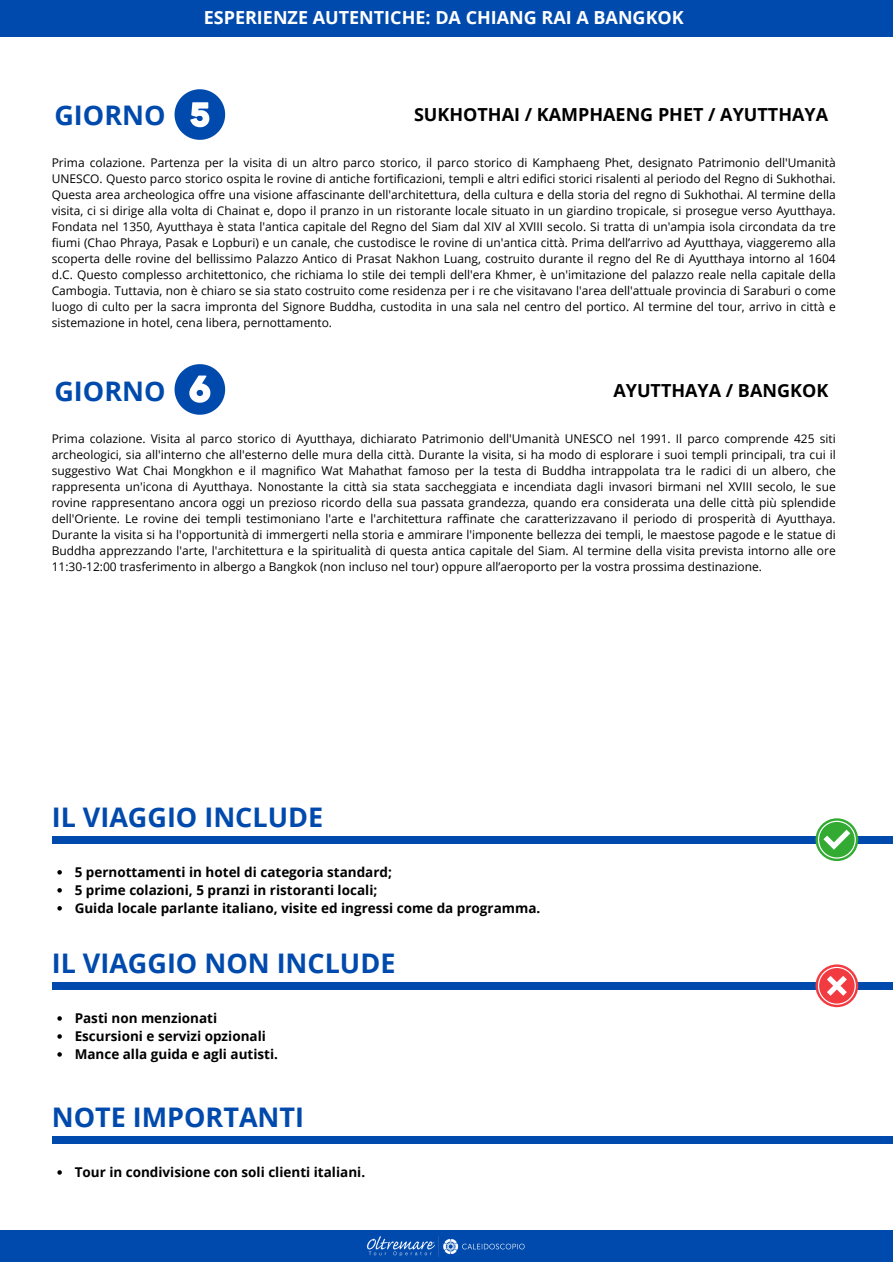
<style>
.page{position:relative;width:893px;height:1264px;background:#fff}
.page>*{position:absolute;margin:0;border:0;box-sizing:border-box;transform-origin:0 0}
.t1{font:700 27px "Open Sans";color:#004aad}
.t2{font:700 18px "Open Sans";color:#000}
.t3{font:700 18px "Open Sans";color:#fff}
.t4{font:700 13.5px "Open Sans";color:#000}
.t5{font:12px/16px "Open Sans";color:#000;text-align:justify}
</style>
<div class="page">
<div style="left:0;top:0;width:892px;height:37px;background:#004aad"></div>
<div style="left:0;top:1230px;width:892px;height:32px;background:#004aad"></div>
<img style="left:366px;top:1236px;width:159px;height:21px">
<svg style="left:174px;top:364px;width:51px;height:51px"></svg>
<svg style="left:174px;top:89px;width:51px;height:51px"></svg>
<div style="left:52px;top:836px;width:840px;height:7px;background:#004aad"></div>
<div style="left:52px;top:982px;width:840px;height:7px;background:#004aad"></div>
<div style="left:52px;top:1136px;width:840px;height:7px;background:#004aad"></div>
<svg style="left:815px;top:818px;width:43px;height:43px"></svg>
<svg style="left:817px;top:820px;width:38px;height:38px"></svg>
<svg style="left:815px;top:964px;width:43px;height:43px"></svg>
<svg style="left:817px;top:966px;width:38px;height:38px"></svg>
<svg style="left:57px;top:870px;width:5px;height:4px"></svg>
<svg style="left:57px;top:888px;width:5px;height:4px"></svg>
<svg style="left:57px;top:906px;width:5px;height:4px"></svg>
<svg style="left:57px;top:1016px;width:5px;height:4px"></svg>
<svg style="left:57px;top:1034px;width:5px;height:4px"></svg>
<svg style="left:57px;top:1052px;width:5px;height:4px"></svg>
<svg style="left:57px;top:1170px;width:5px;height:4px"></svg>
<p class="t3" style="left:204px;top:5px;width:481px">ESPERIENZE AUTENTICHE: DA CHIANG RAI A BANGKOK</p>
<p class="t1" style="left:54px;top:97px;width:113px">GIORNO</p>
<p class="t5" style="left:52px;top:155px;width:785px">Prima colazione. Partenza per la visita di un altro parco storico, il parco storico di Kamphaeng Phet, designato Patrimonio dell'Umanità UNESCO. Questo parco storico ospita le rovine di antiche fortificazioni, templi e altri edifici storici risalenti al periodo del Regno di Sukhothai.<br>Questa area archeologica offre una visione affascinante dell'architettura, della cultura e della storia del regno di Sukhothai. Al termine della visita, ci si dirige alla volta di Chainat e, dopo il pranzo in un ristorante locale situato in un giardino tropicale, si prosegue verso Ayutthaya.<br>Fondata nel 1350, Ayutthaya è stata l'antica capitale del Regno del Siam dal XIV al XVIII secolo. Si tratta di un'ampia isola circondata da tre fiumi (Chao Phraya, Pasak e Lopburi) e un canale, che custodisce le rovine di un'antica città. Prima dell’arrivo ad Ayutthaya, viaggeremo alla scoperta delle rovine del bellissimo Palazzo Antico di Prasat Nakhon Luang, costruito durante il regno del Re di Ayutthaya intorno al 1604 d.C. Questo complesso architettonico, che richiama lo stile dei templi dell'era Khmer, è un'imitazione del palazzo reale nella capitale della Cambogia. Tuttavia, non è chiaro se sia stato costruito come residenza per i re che visitavano l'area dell'attuale provincia di Saraburi o come luogo di culto per la sacra impronta del Signore Buddha, custodita in una sala nel centro del portico. Al termine del tour, arrivo in città e sistemazione in hotel, cena libera, pernottamento.</p>
<p class="t2" style="left:414px;top:102px;width:415px">SUKHOTHAI / KAMPHAENG PHET / AYUTTHAYA</p>
<p class="t1" style="left:54px;top:372px;width:113px">GIORNO</p>
<p class="t2" style="left:613px;top:377px;width:216px">AYUTTHAYA / BANGKOK</p>
<p class="t5" style="left:52px;top:430px;width:785px">Prima colazione. Visita al parco storico di Ayutthaya, dichiarato Patrimonio dell'Umanità UNESCO nel 1991. Il parco comprende 425 siti archeologici, sia all'interno che all'esterno delle mura della città. Durante la visita, si ha modo di esplorare i suoi templi principali, tra cui il suggestivo Wat Chai Mongkhon e il magnifico Wat Mahathat famoso per la testa di Buddha intrappolata tra le radici di un albero, che rappresenta un'icona di Ayutthaya. Nonostante la città sia stata saccheggiata e incendiata dagli invasori birmani nel XVIII secolo, le sue rovine rappresentano ancora oggi un prezioso ricordo della sua passata grandezza, quando era considerata una delle città più splendide dell'Oriente. Le rovine dei templi testimoniano l'arte e l'architettura raffinate che caratterizzavano il periodo di prosperità di Ayutthaya.<br>Durante la visita si ha l'opportunità di immergerti nella storia e ammirare l'imponente bellezza dei templi, le maestose pagode e le statue di Buddha apprezzando l'arte, l'architettura e la spiritualità di questa antica capitale del Siam. Al termine della visita prevista intorno alle ore 11:30-12:00 trasferimento in albergo a Bangkok (non incluso nel tour) oppure all’aeroporto per la vostra prossima destinazione.</p>
<p class="t1" style="left:52px;top:798px;width:273px">IL VIAGGIO INCLUDE</p>
<p class="t4" style="left:75px;top:862px;width:319px">5 pernottamenti in hotel di categoria standard;</p>
<p class="t4" style="left:75px;top:880px;width:304px">5 prime colazioni, 5 pranzi in ristoranti locali;</p>
<p class="t4" style="left:75px;top:898px;width:467px">Guida locale parlante italiano, visite ed ingressi come da programma.</p>
<p class="t1" style="left:52px;top:944px;width:345px">IL VIAGGIO NON INCLUDE</p>
<p class="t4" style="left:75px;top:1008px;width:144px">Pasti non menzionati</p>
<p class="t4" style="left:75px;top:1026px;width:193px">Escursioni e servizi opzionali</p>
<p class="t4" style="left:75px;top:1044px;width:205px">Mance alla guida e agli autisti.</p>
<p class="t1" style="left:52px;top:1097px;width:254px">NOTE IMPORTANTI</p>
<p class="t4" style="left:75px;top:1162px;width:292px">Tour in condivisione con soli clienti italiani.</p>
</div>
